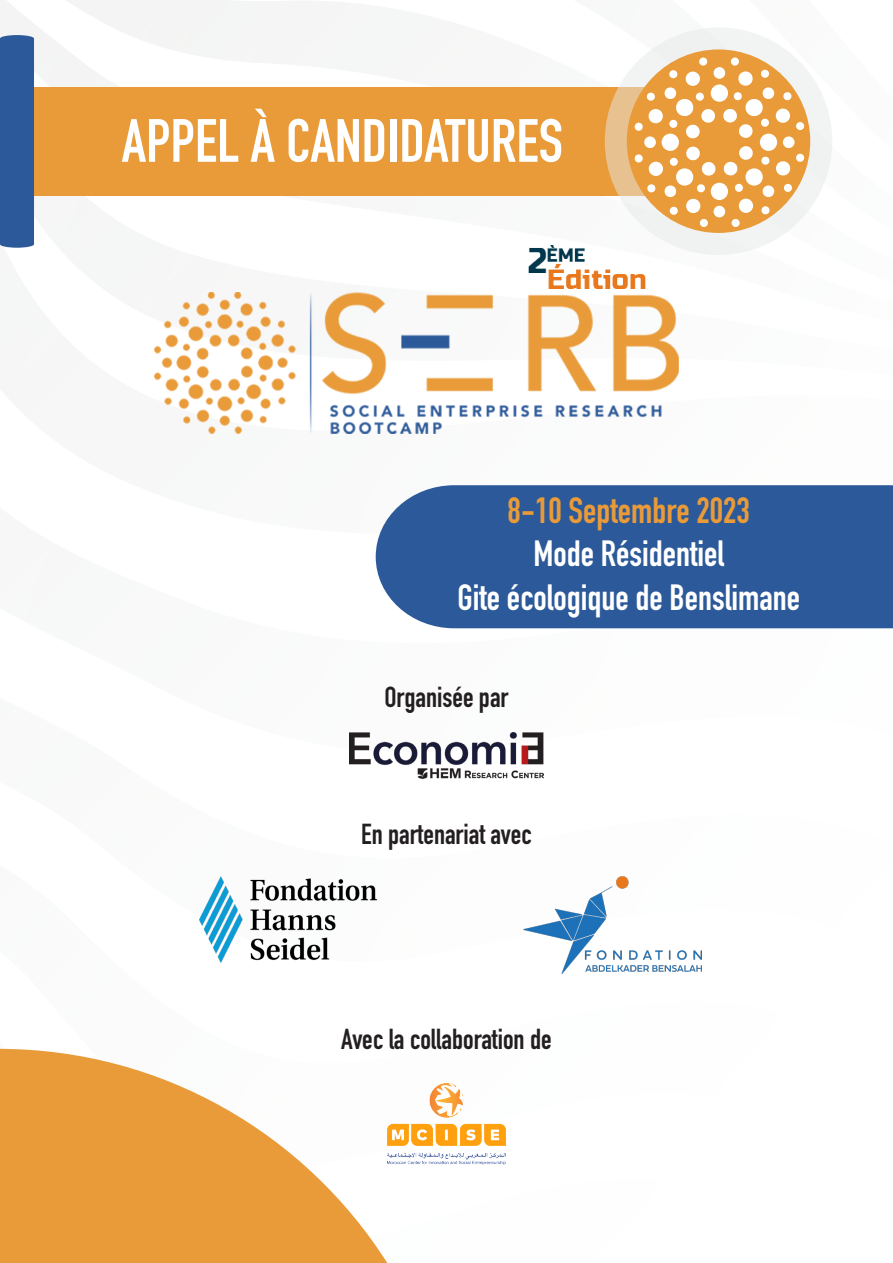
<style>
.page{position:relative;width:893px;height:1263px;background:#fff}
.page>*{position:absolute;margin:0;border:0;box-sizing:border-box;transform-origin:0 0}
.t1{font:700 60px "DIN Condensed";color:#fff}
.t2{font:700 36px "DIN Condensed";color:#fff}
.t3{font:700 36px "DIN Condensed";color:#e99b39}
.t4{font:700 28.5px "DIN Condensed";color:#231f20}
</style>
<div class="page">
<img style="left:155px;top:293px;width:523px;height:141px">
<img style="left:200px;top:876px;width:177px;height:86px">
<img style="left:523px;top:876px;width:179px;height:97px">
<img style="left:387px;top:1083px;width:119px;height:81px">
<div style="left:13px;top:87px;width:736px;height:109px;background:#e99b39"></div>
<svg style="left:605px;top:27px;width:227px;height:228px;fill:#f0f1f1"></svg>
<div style="left:627px;top:49px;width:183px;height:184px;background:#e99b39;border-radius:50%"></div>
<div style="left:711px;top:84px;width:17px;height:18px;background:#fff;border-radius:50%"></div>
<div style="left:760px;top:134px;width:17px;height:17px;background:#fff;border-radius:50%"></div>
<div style="left:711px;top:183px;width:17px;height:17px;background:#fff;border-radius:50%"></div>
<div style="left:662px;top:134px;width:17px;height:17px;background:#fff;border-radius:50%"></div>
<div style="left:714px;top:67px;width:11px;height:12px;background:#fff;border-radius:50%"></div>
<div style="left:783px;top:136px;width:11px;height:12px;background:#fff;border-radius:50%"></div>
<div style="left:714px;top:206px;width:11px;height:11px;background:#fff;border-radius:50%"></div>
<div style="left:644px;top:136px;width:12px;height:12px;background:#fff;border-radius:50%"></div>
<div style="left:686px;top:72px;width:14px;height:14px;background:#fff;border-radius:50%"></div>
<div style="left:776px;top:109px;width:14px;height:14px;background:#fff;border-radius:50%"></div>
<div style="left:739px;top:199px;width:14px;height:14px;background:#fff;border-radius:50%"></div>
<div style="left:649px;top:162px;width:14px;height:14px;background:#fff;border-radius:50%"></div>
<svg style="left:699px;top:57px;width:9px;height:9px"></svg>
<svg style="left:730px;top:57px;width:9px;height:9px"></svg>
<svg style="left:783px;top:92px;width:9px;height:9px"></svg>
<div style="left:796px;top:153px;width:8px;height:9px;background:#fff;border-radius:4px"></div>
<svg style="left:761px;top:206px;width:9px;height:9px"></svg>
<div style="left:699px;top:219px;width:9px;height:8px;background:#fff;border-radius:4px"></div>
<svg style="left:647px;top:184px;width:9px;height:9px"></svg>
<svg style="left:634px;top:122px;width:9px;height:9px"></svg>
<svg style="left:669px;top:70px;width:9px;height:9px"></svg>
<svg style="left:722px;top:69px;width:53px;height:70px"></svg>
<div style="left:796px;top:122px;width:8px;height:8px;background:#fff;border-radius:4px"></div>
<svg style="left:723px;top:145px;width:69px;height:53px"></svg>
<div style="left:731px;top:219px;width:9px;height:8px;background:#fff;border-radius:4px"></div>
<svg style="left:664px;top:146px;width:52px;height:69px"></svg>
<svg style="left:634px;top:154px;width:9px;height:9px"></svg>
<svg style="left:646px;top:87px;width:70px;height:52px"></svg>
<div style="left:0;top:35px;width:34px;height:213px;background:#2c5999"></div>
<div style="left:376px;top:485px;width:517px;height:143px;background:#2c5999"></div>
<svg style="left:0;top:1049px;width:387px;height:214px;fill:#e99b39"></svg>
<img style="left:529px;top:245px;width:117px;height:43px">
<img style="left:350px;top:733px;width:193px;height:46px">
<p class="t1" style="left:122px;top:100px;width:443px">APPEL À CANDIDATURES</p>
<p class="t3" style="left:508px;top:486px;width:244px">8-10 Septembre 2023</p>
<p class="t2" style="left:533px;top:529px;width:192px">Mode Résidentiel</p>
<p class="t2" style="left:457px;top:573px;width:344px">Gite écologique de Benslimane</p>
<p class="t4" style="left:384px;top:678px;width:126px">Organisée par</p>
<p class="t4" style="left:361px;top:815px;width:172px">En partenariat avec</p>
<p class="t4" style="left:341px;top:1020px;width:212px">Avec la collaboration de</p>
</div>
